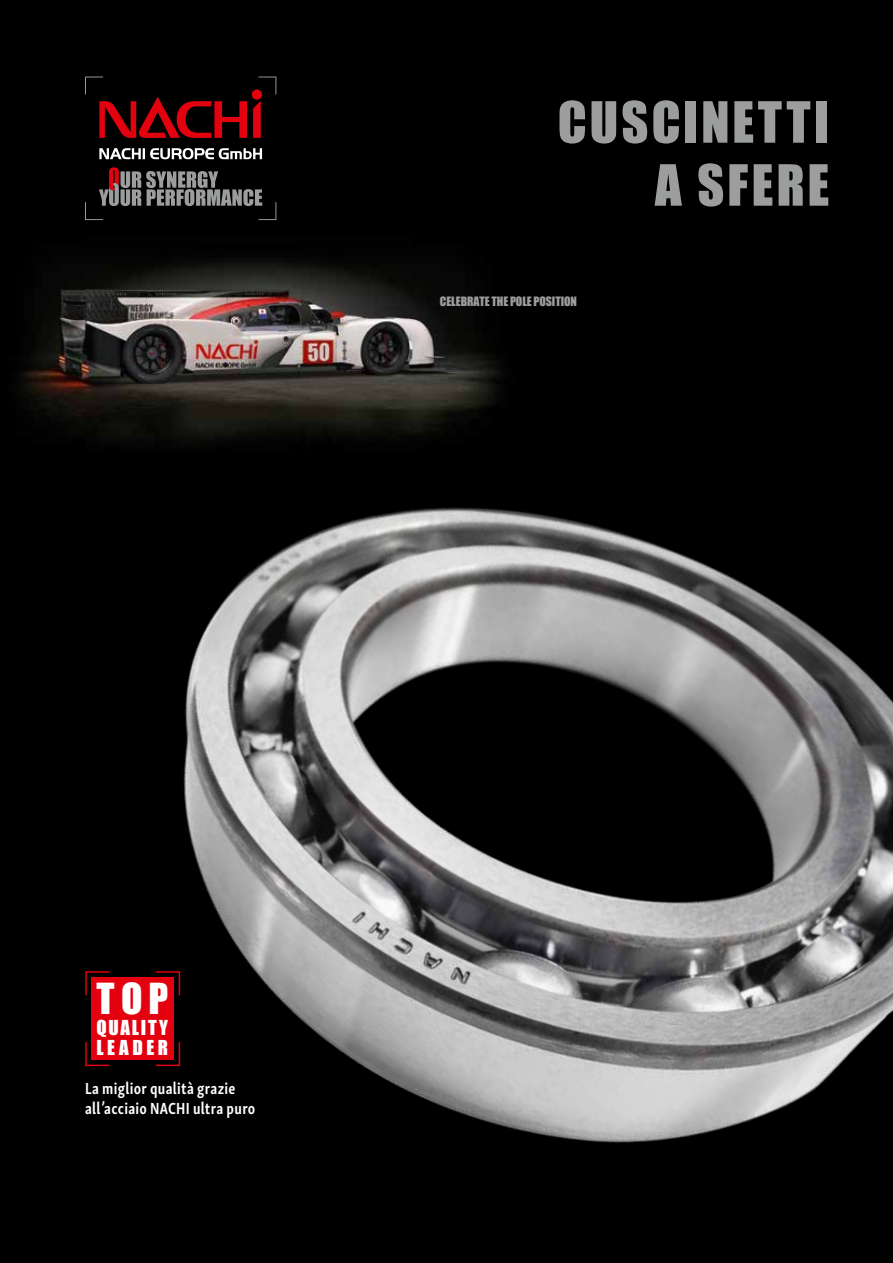
<style>
.page{position:relative;width:893px;height:1263px;background:#000}
.page>*{position:absolute;margin:0;border:0;box-sizing:border-box;transform-origin:0 0}
.t1{font:52.5px/63px "Impact";letter-spacing:.06em;color:#9c9d9d;text-align:right}
.t2{font:39.3px "Impact";color:#fff}
.t3{font:18.9px/20.4px "Impact";letter-spacing:.12em;color:#fff}
.t4{font:700 16.5px/19.8px "Skolar Sans PE Cp";letter-spacing:.02em;color:#fff}
.t5{font:11.85px "Impact";color:#9c9d9d}
</style>
<div class="page">
<img style="left:20px;top:202px;width:427px;height:208px">
<img style="left:40px;top:316px;width:853px;height:827px">
<svg style="left:99px;top:148px;width:163px;height:11px"></svg>
<svg style="left:85px;top:167px;width:191px;height:53px"></svg>
<svg style="left:85px;top:77px;width:191px;height:61px"></svg>
<svg style="left:85px;top:970px;width:96px;height:97px"></svg>
<h1 class="t1" style="left:558px;top:89px;width:273px">CUSCINETTI<br>A SFERE</h1>
<p class="t5" style="left:440px;top:292px;width:139px">CELEBRATE THE POLE POSITION</p>
<h2 class="t2" style="left:96px;top:968px;width:73px">TOP</h2>
<p class="t3" style="left:96px;top:1017px;width:73px">QUALITY<br>LEADER</p>
<p class="t4" style="left:85px;top:1077px;width:172px">La miglior qualità grazie all’acciaio NACHI ultra puro</p>
</div>
